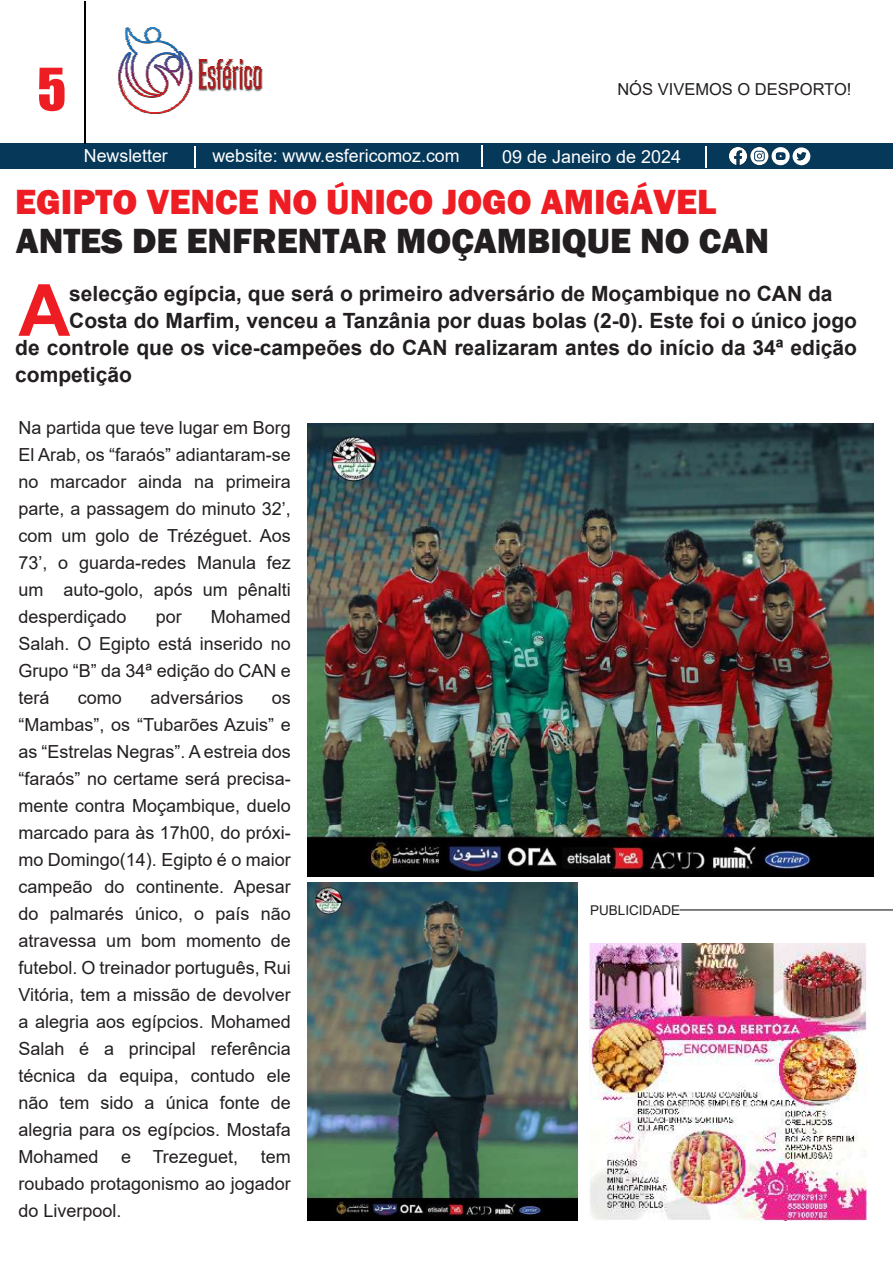
<style>
.page{position:relative;width:893px;height:1263px;background:#fff}
.page>*{position:absolute;margin:0;border:0;box-sizing:border-box;transform-origin:0 0}
.t1{font:700 72px "Arial";color:#ee1d23}
.t2{font:54px "Impact";color:#ee1d23}
.t3{font:800 36px "Franklin Gothic";color:#231f20}
.t4{font:800 36px "Franklin Gothic";color:#ee1d23}
.t5{font:700 21px "Arial";color:#231f20}
.t6{font:18px/27px "Arial";color:#231f20;text-align:justify}
.t7{font:18px "Arial";color:#fff}
.t8{font:16.5px "Arial";color:#231f20}
.t9{font:13.5px "Arial";color:#231f20}
</style>
<div class="page">
<div style="left:0;top:144px;width:893px;height:25px;background:#063859"></div>
<svg style="left:705px;top:146px;width:1px;height:22px"></svg>
<svg style="left:195px;top:146px;width:1px;height:22px"></svg>
<svg style="left:729px;top:147px;width:18px;height:18px"></svg>
<svg style="left:750px;top:147px;width:18px;height:18px"></svg>
<svg style="left:754px;top:151px;width:11px;height:10px"></svg>
<svg style="left:482px;top:146px;width:1px;height:21px"></svg>
<svg style="left:771px;top:147px;width:40px;height:19px"></svg>
<hr style="left:85px;top:1px;width:1px;height:142px;background:#000001">
<svg style="left:118px;top:27px;width:145px;height:87px"></svg>
<img style="left:307px;top:423px;width:566px;height:453px">
<img style="left:307px;top:882px;width:271px;height:338px">
<img style="left:590px;top:944px;width:277px;height:276px">
<hr style="left:679px;top:909px;width:214px;height:1px;background:#000001">
<h2 class="t2" style="left:37px;top:47px;width:30px">5</h2>
<p class="t8" style="left:617px;top:77px;width:236px">NÓS VIVEMOS O DESPORTO!</p>
<p class="t7" style="left:84px;top:143px;width:86px">Newsletter</p>
<p class="t7" style="left:212px;top:143px;width:249px">website: www.esfericomoz.com</p>
<p class="t7" style="left:502px;top:144px;width:181px">09 de Janeiro de 2024</p>
<h3 class="t4" style="left:15px;top:179px;width:703px">EGIPTO VENCE NO ÚNICO JOGO AMIGÁVEL</h3>
<h3 class="t3" style="left:16px;top:217px;width:755px">ANTES DE ENFRENTAR MOÇAMBIQUE NO CAN</h3>
<p class="t5" style="left:69px;top:279px;width:765px">selecção egípcia, que será o primeiro adversário de Moçambique no CAN da</p>
<p class="t5" style="left:69px;top:306px;width:789px">Costa do Marfim, venceu a Tanzânia por duas bolas (2-0). Este foi o único jogo</p>
<p class="t5" style="left:15px;top:333px;width:843px">de controle que os vice-campeões do CAN realizaram antes do início da 34ª edição</p>
<p class="t5" style="left:15px;top:360px;width:118px">competição</p>
<p class="t6" style="left:18px;top:414px;width:274px">Na partida que teve lugar em Borg El Arab, os “faraós” adiantaram-se no marcador ainda na primeira parte, a passagem do minuto 32’, com um golo de Trézéguet. Aos 73’, o guarda-redes Manula fez um auto-golo, após um pênalti desperdiçado</p>
<h1 class="t1" style="left:18px;top:260px;width:53px">A</h1>
<p class="t6" style="left:18px;top:603px;width:274px;text-indent:192px">Mohamed Salah. O Egipto está inserido no Grupo “B” da 34ª edição do CAN e terá</p>
<p class="t6" style="left:156px;top:603px;width:28px">por</p>
<p class="t6" style="left:78px;top:684px;width:46px">como</p>
<p class="t6" style="left:150px;top:684px;width:95px">adversários</p>
<p class="t6" style="left:18px;top:684px;width:274px;text-indent:253px">os “Mambas”, os “Tubarões Azuis” e as “Estrelas Negras”. A estreia dos “faraós” no certame será precisa&shy;mente contra Moçambique, duelo marcado para às 17h00, do próxi&shy;mo Domingo(14). Egipto é o maior campeão do continente. Apesar do palmarés único, o país não atravessa um bom momento de futebol. O treinador português, Rui Vitória, tem a missão de devolver a alegria aos egípcios. Mohamed Salah é a principal referência técnica da equipa, contudo ele não tem sido a única fonte de alegria para os egípcios. Mostafa Mohamed</p>
<p class="t9" style="left:590px;top:900px;width:92px">PUBLICIDADE</p>
<p class="t6" style="left:121px;top:1143px;width:118px">e Trezeguet,</p>
<p class="t6" style="left:18px;top:1143px;width:274px;text-indent:242px">tem roubado protagonismo ao jogador do Liverpool.</p>
</div>
